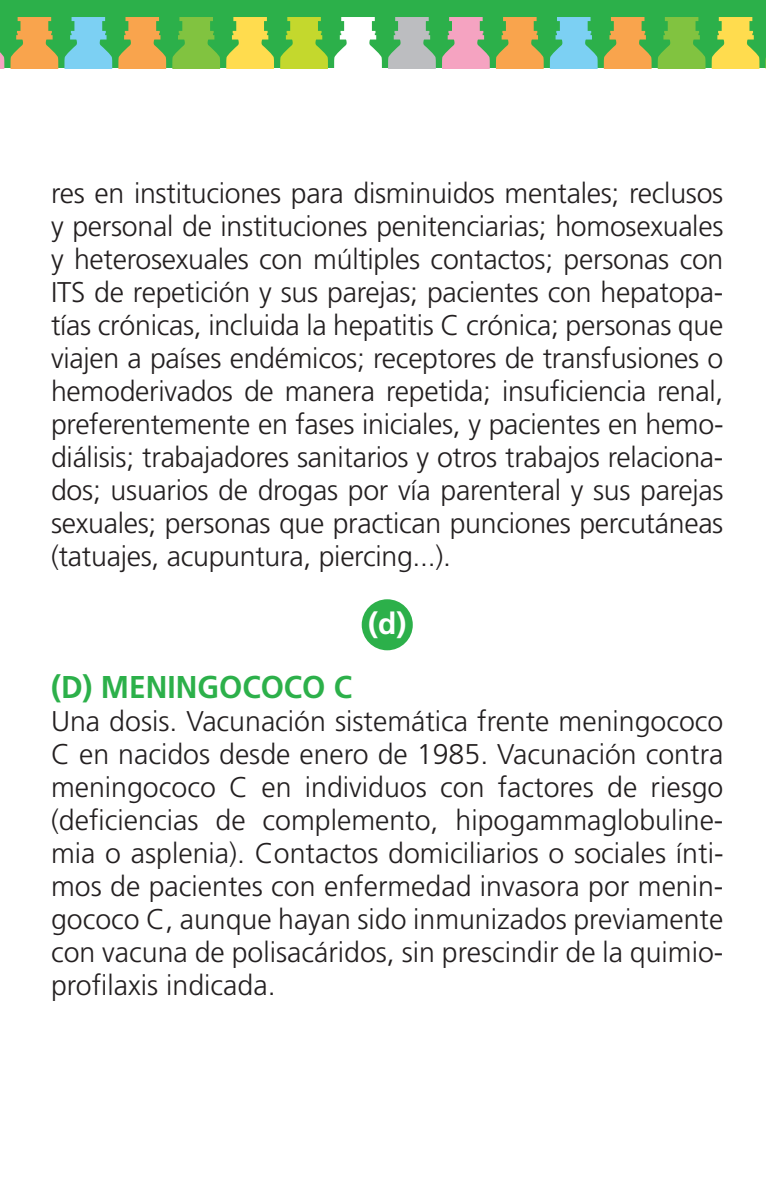
<style>
.page{position:relative;width:766px;height:1191px;background:#fff}
.page>*{position:absolute;margin:0;border:0;box-sizing:border-box;transform-origin:0 0}
.t1{font:700 31.5px "Frutiger";color:#2cb04a;scale:.95 1}
.t2{font:700 30px "Frutiger";color:#fff}
.t3{font:300 28.5px/33px "Frutiger";letter-spacing:-.01em;color:#231f20;text-align:justify}
</style>
<div class="page">
<div style="left:4px;top:0;width:757px;height:5px;background:#2cb04a"></div>
<div style="left:0;top:4px;width:765px;height:64px;background:#2cb04a"></div>
<svg style="left:0;top:17px;width:166px;height:51px"></svg>
<svg style="left:172px;top:17px;width:48px;height:51px"></svg>
<svg style="left:226px;top:17px;width:48px;height:51px"></svg>
<svg style="left:280px;top:17px;width:371px;height:51px"></svg>
<svg style="left:657px;top:17px;width:48px;height:51px"></svg>
<svg style="left:765px;top:17px;width:1px;height:51px"></svg>
<svg style="left:711px;top:17px;width:48px;height:51px"></svg>
<div style="left:361px;top:599px;width:51px;height:51px;background:#2cb04a;border-radius:50%"></div>
<svg style="left:0;top:0;width:4px;height:4px"></svg>
<svg style="left:761px;top:0;width:5px;height:5px"></svg>
<p class="t3" style="left:51px;top:177px;width:673px">res en instituciones para disminuidos mentales; reclusos y personal de instituciones penitenciarias; homosexuales y heterosexuales con múltiples contactos; personas con ITS de repetición y sus parejas; pacientes con hepatopa&shy;tías crónicas, incluida la hepatitis C crónica; personas que viajen a países endémicos; receptores de transfusiones o hemoderivados de manera repetida; insuficiencia renal, preferentemente en fases iniciales, y pacientes en hemo&shy;diálisis; trabajadores sanitarios y otros trabajos relaciona&shy;dos; usuarios de drogas por vía parenteral y sus parejas sexuales; personas que practican punciones percutáneas (tatuajes, acupuntura, piercing...).</p>
<p class="t2" style="left:368px;top:606px;width:40px">(d)</p>
<p class="t1" style="left:51px;top:669px;width:318px">(D) MENINGOCOCO C</p>
<p class="t3" style="left:51px;top:705px;width:673px">Una dosis. Vacunación sistemática frente meningococo C en nacidos desde enero de 1985. Vacunación contra meningococo C en individuos con factores de riesgo (deficiencias de complemento, hipogammaglobuline&shy;mia o asplenia). Contactos domiciliarios o sociales ínti&shy;mos de pacientes con enfermedad invasora por menin&shy;gococo C, aunque hayan sido inmunizados previamente con vacuna de polisacáridos, sin prescindir de la quimio&shy;profilaxis indicada.</p>
</div>
